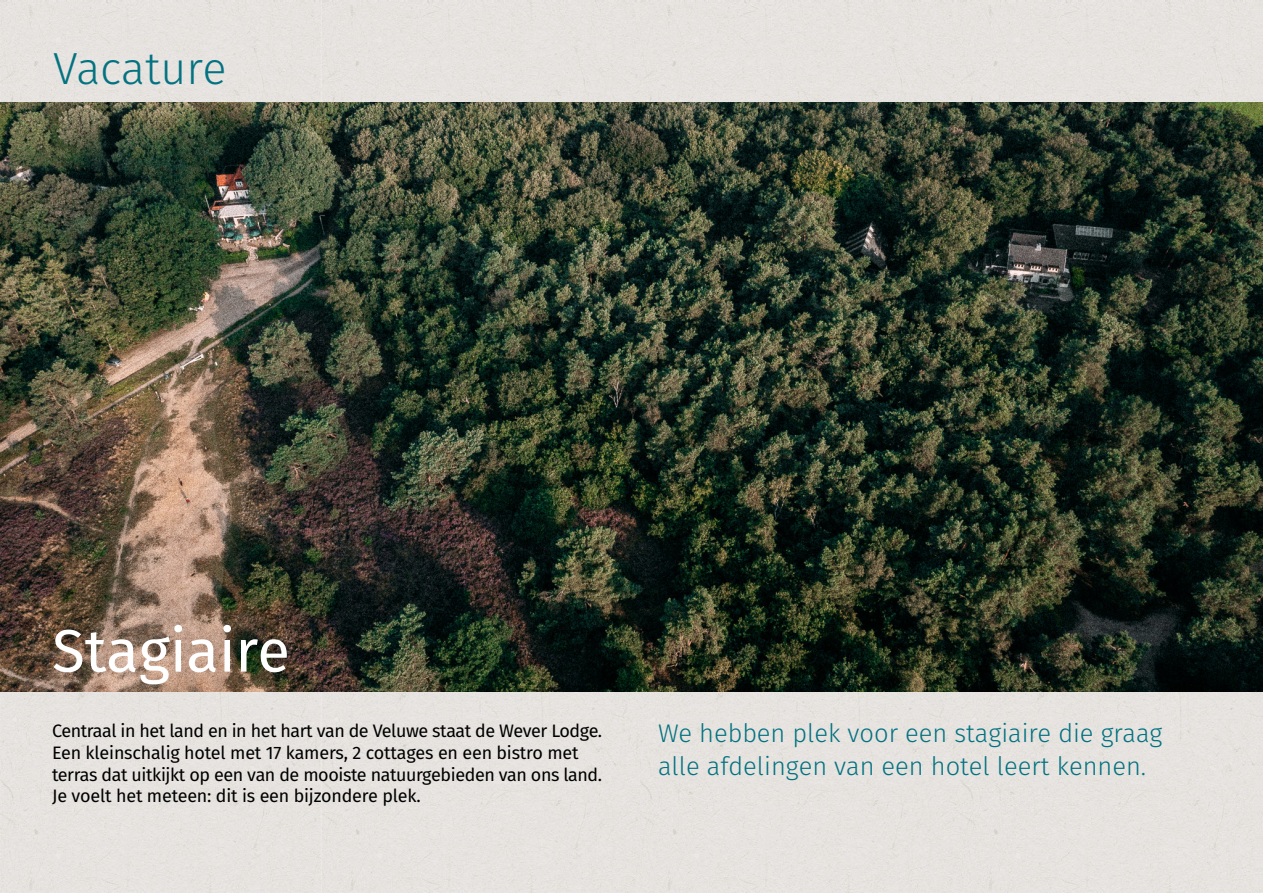
<style>
.page{position:relative;width:1263px;height:893px;background:#e6e3df}
.page>*{position:absolute;margin:0;border:0;box-sizing:border-box;transform-origin:0 0}
.t1{font:60px "Fira Sans";color:#fff}
.t2{font:300 45px "Fira Sans";color:#037281}
.t3{font:300 25.5px/33px "Fira Sans";color:#037281}
.t4{font:18px/21.6px "Fira Sans";letter-spacing:-.02em;color:#000}
</style>
<div class="page">
<img style="left:0;top:102px;width:1263px;height:589px">
<h2 class="t2" style="left:53px;top:36px;width:175px">Vacature</h2>
<h1 class="t1" style="left:52px;top:609px;width:239px">Stagiaire</h1>
<p class="t4" style="left:52px;top:720px;width:552px">Centraal in het land en in het hart van de Veluwe staat de Wever Lodge.<br>Een kleinschalig hotel met 17 kamers, 2 cottages en een bistro met terras dat uitkijkt op een van de mooiste natuurgebieden van ons land.<br>Je voelt het meteen: dit is een bijzondere plek.</p>
<h3 class="t3" style="left:658px;top:717px;width:506px">We hebben plek voor een stagiaire die graag alle afdelingen van een hotel leert kennen.</h3>
</div>
